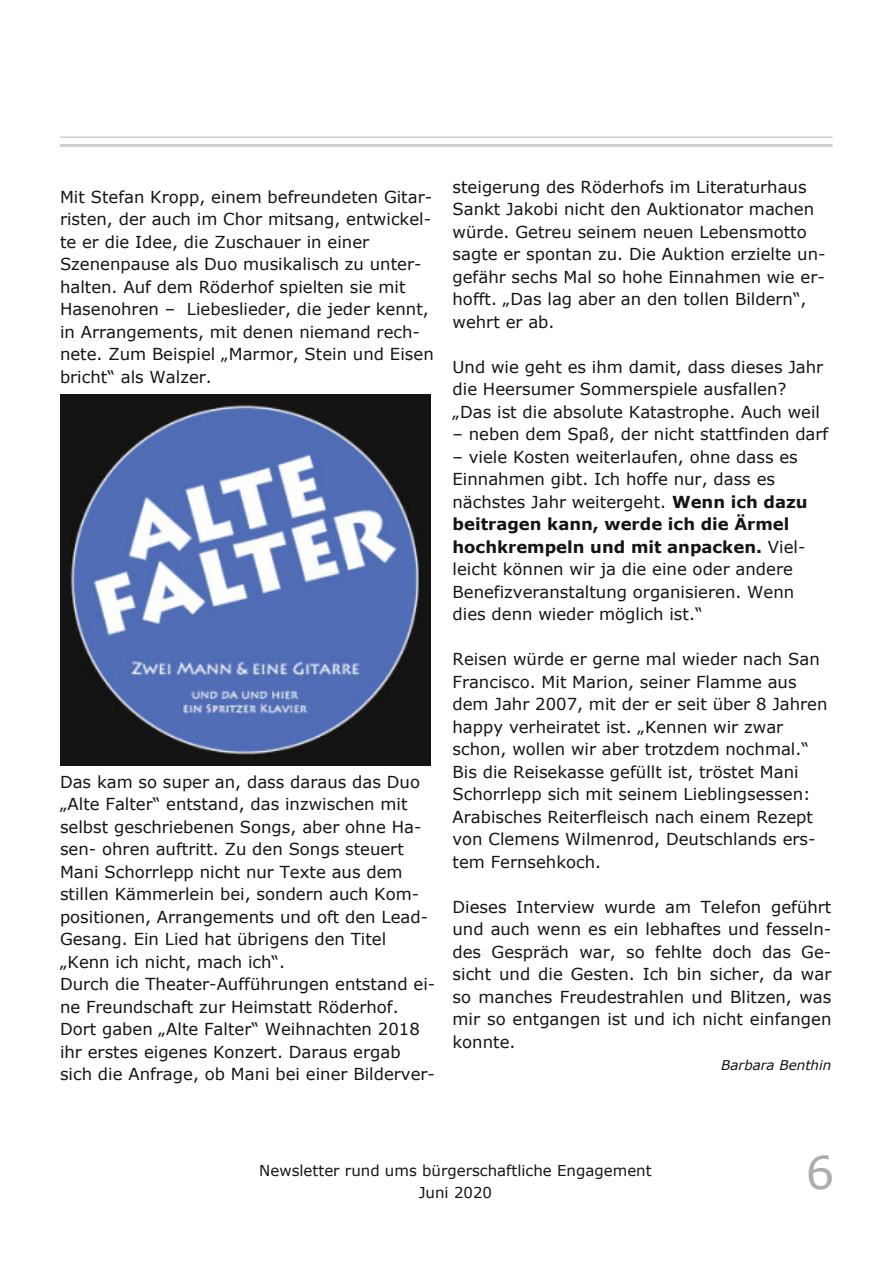
<style>
.page{position:relative;width:893px;height:1263px;background:#fff}
.page>*{position:absolute;margin:0;border:0;box-sizing:border-box;transform-origin:0 0}
.t1{font:45px "Verdana";color:#abadb0}
.t2{font:16.5px/22.5px "Verdana";color:#161413}
.t3{font:15px/22.5px "Verdana";color:#161413;text-align:center}
.t4{font:italic 13.5px "Verdana";color:#161413}
.s1{font-weight:700}
</style>
<div class="page">
<img style="left:60px;top:395px;width:370px;height:370px">
<hr style="left:60px;top:144px;width:772px;height:3px;background:#cecfd1">
<hr style="left:60px;top:136px;width:772px;height:2px;background:#cecfd1">
<p class="t2" style="left:60px;top:186px;width:375px">Mit Stefan Kropp, einem befreundeten Gitar&shy;risten, der auch im Chor mitsang, entwickel&shy;te er die Idee, die Zuschauer in einer Szenenpause als Duo musikalisch zu unter&shy;halten. Auf dem Röderhof spielten sie mit Hasenohren – Liebeslieder, die jeder kennt, in Arrangements, mit denen niemand rech&shy;nete. Zum Beispiel „Marmor, Stein und Eisen bricht“ als Walzer.</p>
<p class="t2" style="left:60px;top:771px;width:377px">Das kam so super an, dass daraus das Duo „Alte Falter“ entstand, das inzwischen mit selbst geschriebenen Songs, aber ohne Ha&shy;sen- ohren auftritt. Zu den Songs steuert Mani Schorrlepp nicht nur Texte aus dem stillen Kämmerlein bei, sondern auch Kom&shy;positionen, Arrangements und oft den Lead-Gesang. Ein Lied hat übrigens den Titel „Kenn ich nicht, mach ich“.<br>Durch die Theater-Aufführungen entstand ei&shy;ne Freundschaft zur Heimstatt Röderhof.<br>Dort gaben „Alte Falter“ Weihnachten 2018 ihr erstes eigenes Konzert. Daraus ergab sich die Anfrage, ob Mani bei einer Bilderver-</p>
<p class="t2" style="left:453px;top:176px;width:375px">steigerung des Röderhofs im Literaturhaus Sankt Jakobi nicht den Auktionator machen würde. Getreu seinem neuen Lebensmotto sagte er spontan zu. Die Auktion erzielte un&shy;gefähr sechs Mal so hohe Einnahmen wie er&shy;hofft. „Das lag aber an den tollen Bildern“, wehrt er ab.</p>
<p class="t2" style="left:453px;top:356px;width:372px">Und wie geht es ihm damit, dass dieses Jahr die Heersumer Sommerspiele ausfallen? „Das ist die absolute Katastrophe. Auch weil</p>
<p class="t2" style="left:453px;top:424px;width:377px">– neben dem Spaß, der nicht stattfinden darf</p>
<p class="t2" style="left:453px;top:446px;width:357px">– viele Kosten weiterlaufen, ohne dass es Einnahmen gibt. Ich hoffe nur, dass es nächstes Jahr weitergeht. <span class="s1">Wenn ich dazu beitragen kann, werde ich die Ärmel hochkrempeln und mit anpacken.</span> Viel&shy;leicht können wir ja die eine oder andere Benefizveranstaltung organisieren. Wenn dies denn wieder möglich ist.“</p>
<p class="t2" style="left:453px;top:649px;width:377px">Reisen würde er gerne mal wieder nach San Francisco. Mit Marion, seiner Flamme aus dem Jahr 2007, mit der er seit über 8 Jahren happy verheiratet ist. „Kennen wir zwar schon, wollen wir aber trotzdem nochmal.“ Bis die Reisekasse gefüllt ist, tröstet Mani Schorrlepp sich mit seinem Lieblingsessen:<br>Arabisches Reiterfleisch nach einem Rezept von Clemens Wilmenrod, Deutschlands ers&shy;tem Fernsehkoch.</p>
<p class="t2" style="left:453px;top:896px;width:380px;text-align:justify">Dieses Interview wurde am Telefon geführt und auch wenn es ein lebhaftes und fesseln&shy;des Gespräch war, so fehlte doch das Ge&shy;sicht und die Gesten. Ich bin sicher, da war so manches Freudestrahlen und Blitzen, was mir so entgangen ist und ich nicht einfangen konnte.</p>
<p class="t4" style="left:721px;top:1060px;width:112px">Barbara Benthin</p>
<p class="t3" style="left:259px;top:1160px;width:394px">Newsletter rund ums bürgerschaftliche Engagement<br>Juni 2020</p>
<h1 class="t1" style="left:806px;top:1152px;width:30px">6</h1>
</div>
